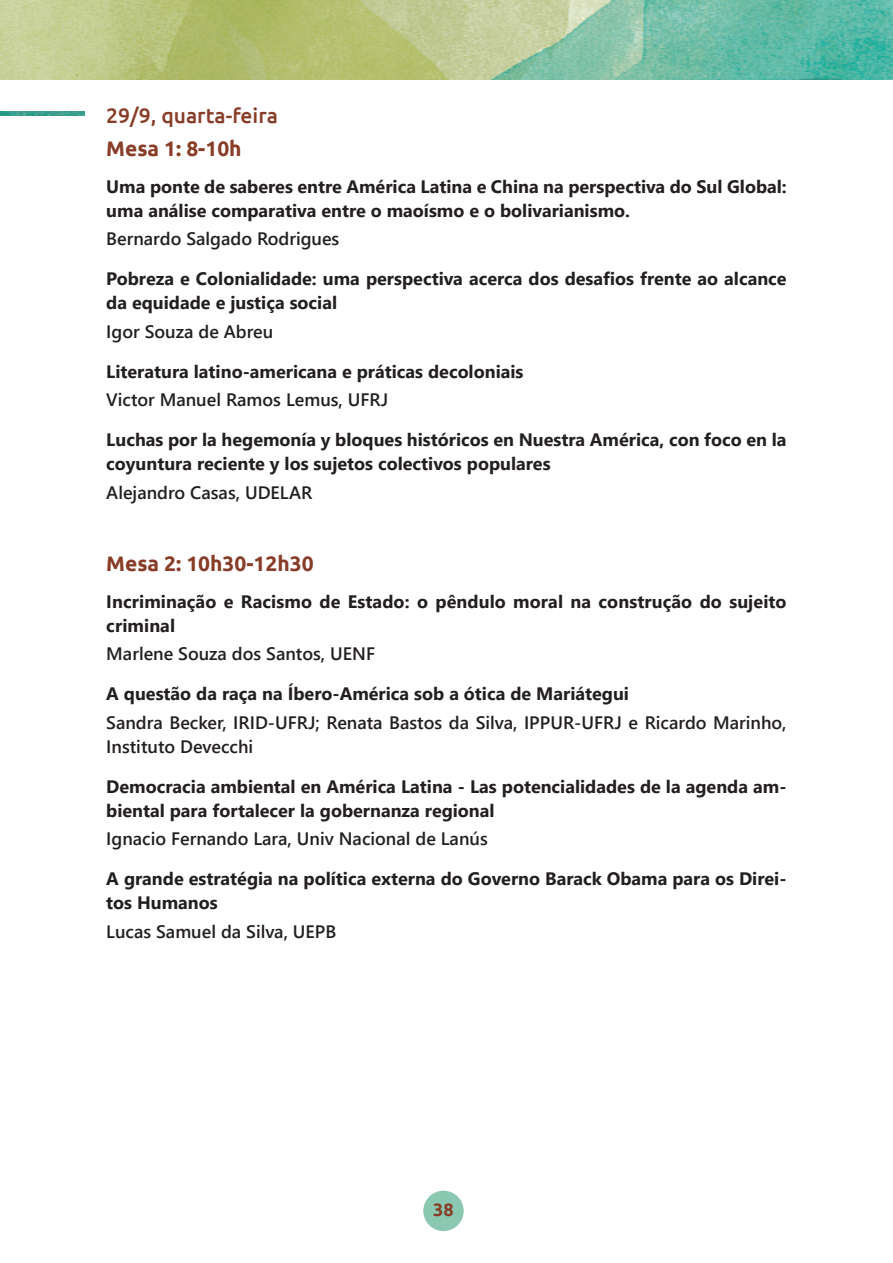
<style>
.page{position:relative;width:893px;height:1263px;background:#fff}
.page>*{position:absolute;margin:0;border:0;box-sizing:border-box;transform-origin:0 0}
.t1{font:700 21px "Ubuntu";color:#883d28}
.t2{font:500 21px "Ubuntu";color:#883d28}
.t3{font:700 18px/24px "Segoe UI";color:#231f20}
.t4{font:600 18px/24px "Segoe UI";color:#231f20}
.t5{font:700 18px "Ubuntu";color:#883d28}
</style>
<div class="page">
<div style="left:423px;top:1191px;width:41px;height:40px;background:#8bc8b2;border-radius:50%"></div>
<img style="left:0;top:0;width:893px;height:79px">
<img style="left:0;top:112px;width:84px;height:4px">
<p class="t2" style="left:106px;top:102px;width:173px">29/9, quarta-feira</p>
<p class="t1" style="left:106px;top:135px;width:137px">Mesa 1: 8-10h</p>
<p class="t3" style="left:106px;top:173px;width:682px">Uma ponte de saberes entre América Latina e China na perspectiva do Sul Global: uma análise comparativa entre o maoísmo e o bolivarianismo.</p>
<p class="t4" style="left:106px;top:225px;width:235px">Bernardo Salgado Rodrigues</p>
<p class="t3" style="left:106px;top:266px;width:682px">Pobreza e Colonialidade: uma perspectiva acerca dos desafios frente ao alcance da equidade e justiça social</p>
<p class="t4" style="left:106px;top:318px;width:169px">Igor Souza de Abreu</p>
<p class="t3" style="left:106px;top:358px;width:419px">Literatura latino-americana e práticas decoloniais</p>
<p class="t4" style="left:106px;top:386px;width:284px">Victor Manuel Ramos Lemus, UFRJ</p>
<p class="t3" style="left:106px;top:427px;width:682px">Luchas por la hegemonía y bloques históricos en Nuestra América, con foco en la coyuntura reciente y los sujetos colectivos populares</p>
<p class="t4" style="left:106px;top:479px;width:208px">Alejandro Casas, UDELAR</p>
<p class="t1" style="left:106px;top:550px;width:209px">Mesa 2: 10h30-12h30</p>
<p class="t3" style="left:106px;top:588px;width:682px">Incriminação e Racismo de Estado: o pêndulo moral na construção do sujeito criminal</p>
<p class="t4" style="left:106px;top:640px;width:270px">Marlene Souza dos Santos, UENF</p>
<p class="t3" style="left:106px;top:681px;width:524px">A questão da raça na Íbero-América sob a ótica de Mariátegui</p>
<p class="t4" style="left:106px;top:709px;width:682px">Sandra Becker, IRID-UFRJ; Renata Bastos da Silva, IPPUR-UFRJ e Ricardo Marinho,<br>Instituto Devecchi</p>
<p class="t3" style="left:106px;top:773px;width:682px">Democracia ambiental en América Latina - Las potencialidades de la agenda am&shy;biental para fortalecer la gobernanza regional</p>
<p class="t4" style="left:106px;top:825px;width:383px">Ignacio Fernando Lara, Univ Nacional de Lanús</p>
<p class="t3" style="left:106px;top:866px;width:682px">A grande estratégia na política externa do Governo Barack Obama para os Direi&shy;tos Humanos</p>
<p class="t4" style="left:106px;top:918px;width:231px">Lucas Samuel da Silva, UEPB</p>
<p class="t5" style="left:433px;top:1199px;width:22px">38</p>
</div>
